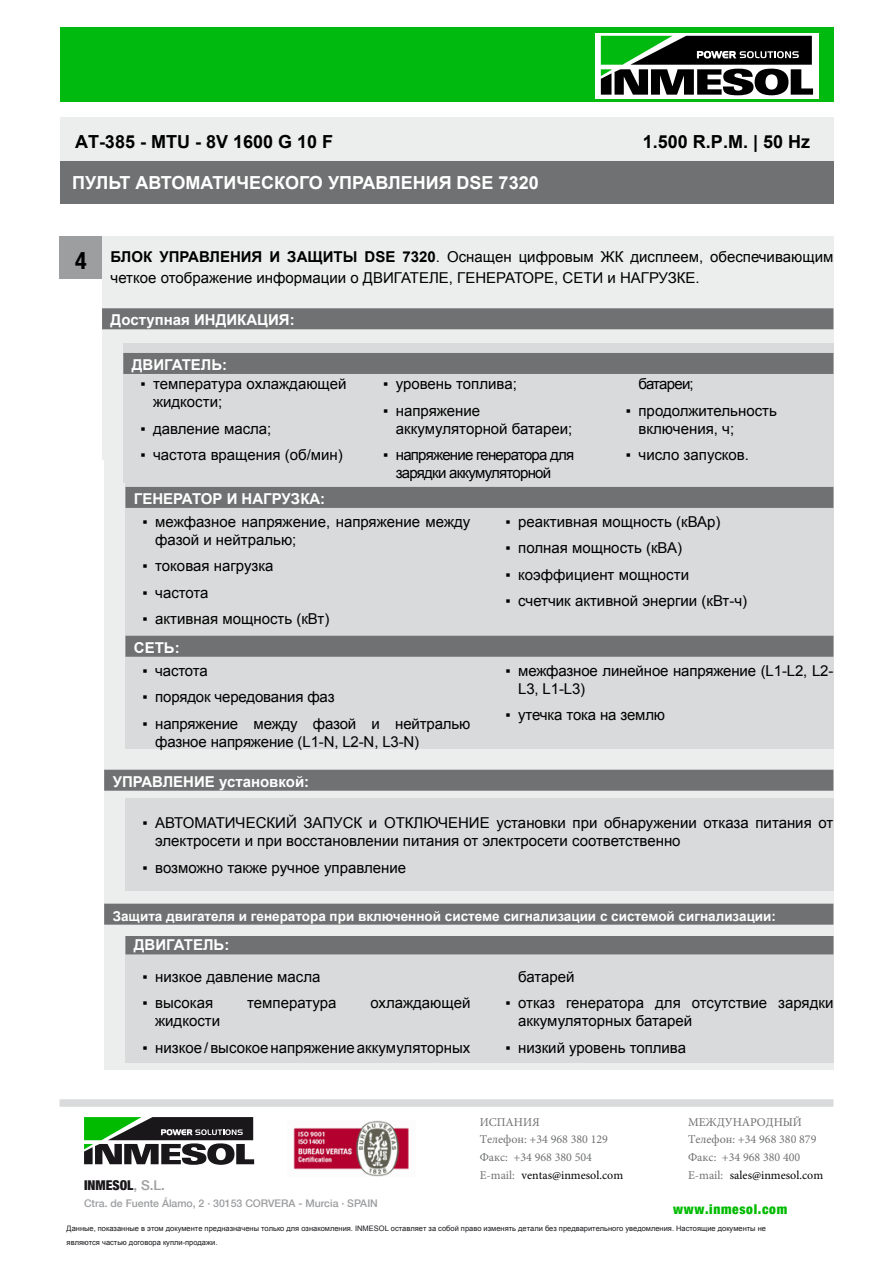
<style>
.page{position:relative;width:893px;height:1263px;background:#fff}
.page>*{position:absolute;margin:0;border:0;box-sizing:border-box;transform-origin:0 0}
.t1{font:700 condensed 24px "Helvetica Neue";color:#000}
.t2{font:700 18px "Arial";color:#fff}
.t3{font:700 18px "Arial";color:#000}
.t4{font:15px/18px "Arial";color:#000}
.t5{font:700 15px "Arial";color:#fff}
.t6{font:15px/18px "Arial";letter-spacing:-.05em;color:#000}
.t7{font:15px "Arial";letter-spacing:-.055em;color:#000}
.t8{font:700 13.5px "Arial";color:#fff}
.t9{font:900 condensed 13.5px "Helvetica Neue";letter-spacing:.05em;color:#0b0}
.t10{font:900 condensed 13.5px "Helvetica Neue";color:#1a171b}
.t11{font:12px/17.7px "Minion Pro";color:#707172}
.t12{font:500 10.5px "Helvetica Neue";color:#9c9d9f}
.t13{font:7.5px/13.6px "Arial";color:#1a171b}
.s1{font-weight:700}
.s2{color:#000}
.s3{font-weight:500;font-stretch:normal;color:#9c9d9f}
</style>
<div class="page">
<div style="left:60px;top:28px;width:773px;height:74px;background:#00ba0f"></div>
<svg style="left:595px;top:33px;width:224px;height:65px;background:#f8faf8"></svg>
<svg style="left:601px;top:36px;width:212px;height:59px;background:#445946"></svg>
<div style="left:60px;top:1099px;width:773px;height:8px;background:#d9dadb"></div>
<div style="left:60px;top:117px;width:773px;height:45px;background:#eceded"></div>
<div style="left:60px;top:162px;width:773px;height:42px;background:#707172"></div>
<div style="left:104px;top:236px;width:729px;height:833px;background:#eceded"></div>
<div style="left:125px;top:482px;width:708px;height:42px;background:#d9dadb"></div>
<div style="left:125px;top:487px;width:708px;height:21px;background:#707172"></div>
<div style="left:125px;top:629px;width:708px;height:43px;background:#d9dadb"></div>
<div style="left:125px;top:636px;width:708px;height:21px;background:#707172"></div>
<div style="left:125px;top:665px;width:708px;height:83px;background:#d9dadb"></div>
<div style="left:125px;top:799px;width:708px;height:92px;background:#d9dadb"></div>
<div style="left:104px;top:770px;width:729px;height:21px;background:#707172"></div>
<div style="left:125px;top:516px;width:708px;height:115px;background:#d9dadb"></div>
<div style="left:123px;top:342px;width:710px;height:43px;background:#d9dadb"></div>
<div style="left:123px;top:353px;width:710px;height:21px;background:#707172"></div>
<div style="left:102px;top:236px;width:731px;height:106px;background:#eceded"></div>
<div style="left:102px;top:308px;width:731px;height:21px;background:#707172"></div>
<div style="left:123px;top:378px;width:710px;height:105px;background:#d9dadb"></div>
<div style="left:60px;top:236px;width:42px;height:43px;background:#9c9e9f"></div>
<div style="left:125px;top:935px;width:708px;height:43px;background:#d9dadb"></div>
<div style="left:125px;top:933px;width:708px;height:21px;background:#707172"></div>
<div style="left:125px;top:971px;width:708px;height:91px;background:#d9dadb"></div>
<div style="left:104px;top:906px;width:729px;height:29px;background:#eceded"></div>
<div style="left:104px;top:904px;width:729px;height:21px;background:#707172"></div>
<svg style="left:84px;top:1117px;width:170px;height:48px"></svg>
<div style="left:233px;top:1119px;width:17px;height:8px;background:#1a171b"></div>
<img style="left:293px;top:1121px;width:116px;height:55px">
<p class="t3" style="left:75px;top:130px;width:260px">AT-385 - MTU - 8V 1600 G 10 F</p>
<p class="t3" style="left:643px;top:130px;width:169px">1.500 R.P.M. | 50 Hz</p>
<p class="t2" style="left:72px;top:171px;width:468px">ПУЛЬТ АВТОМАТИЧЕСКОГО УПРАВЛЕНИЯ DSE 7320</p>
<h1 class="t1" style="left:75px;top:246px;width:13px">4</h1>
<p class="t4" style="left:111px;top:246px;width:724px;line-height:21.3px"><span class="s1">БЛОК УПРАВЛЕНИЯ И ЗАЩИТЫ DSE 7320</span>. Оснащен цифровым ЖК дисплеем, обеспечивающим четкое отображение информации о ДВИГАТЕЛЕ, ГЕНЕРАТОРЕ, СЕТИ и НАГРУЗКЕ.</p>
<p class="t5" style="left:111px;top:310px;width:186px">Доступная ИНДИКАЦИЯ:</p>
<p class="t5" style="left:132px;top:355px;width:97px">ДВИГАТЕЛЬ:</p>
<p class="t4" style="left:153px;top:375px;width:195px;text-indent:-13px">▪ температура охлаждающей жидкости;</p>
<p class="t4" style="left:140px;top:420px;width:133px">▪ давление масла;</p>
<p class="t4" style="left:140px;top:446px;width:204px">▪ частота вращения (об/мин)</p>
<p class="t5" style="left:134px;top:489px;width:193px">ГЕНЕРАТОР И НАГРУЗКА:</p>
<p class="t4" style="left:383px;top:375px;width:135px">▪ уровень топлива;</p>
<p class="t4" style="left:396px;top:402px;width:178px;text-indent:-13px">▪ напряжение аккумуляторной батареи;</p>
<p class="t6" style="left:396px;top:446px;width:180px;text-indent:-13px">▪ напряжение генератора для зарядки аккумуляторной</p>
<p class="t7" style="left:638px;top:374px;width:57px">батареи;</p>
<p class="t4" style="left:638px;top:402px;width:140px;text-indent:-13px">▪ продолжительность включения, ч;</p>
<p class="t4" style="left:626px;top:446px;width:125px">▪ число запусков.</p>
<p class="t4" style="left:155px;top:513px;width:317px;text-indent:-13px">▪ межфазное напряжение, напряжение между фазой и нейтралью;</p>
<p class="t4" style="left:142px;top:557px;width:133px">▪ токовая нагрузка</p>
<p class="t4" style="left:142px;top:584px;width:68px">▪ частота</p>
<p class="t4" style="left:142px;top:610px;width:188px">▪ активная мощность (кВт)</p>
<p class="t5" style="left:134px;top:638px;width:47px">СЕТЬ:</p>
<p class="t4" style="left:142px;top:662px;width:67px">▪ частота</p>
<p class="t4" style="left:142px;top:688px;width:194px">▪ порядок чередования фаз</p>
<p class="t4" style="left:155px;top:715px;width:317px;text-indent:-13px">▪ напряжение между фазой и нейтралью фазное напряжение (L1-N, L2-N, L3-N)</p>
<p class="t5" style="left:113px;top:771px;width:198px">УПРАВЛЕНИЕ установкой:</p>
<p class="t4" style="left:505px;top:513px;width:217px">▪ реактивная мощность (кВАр)</p>
<p class="t4" style="left:505px;top:539px;width:178px">▪ полная мощность (кВА)</p>
<p class="t4" style="left:505px;top:566px;width:185px">▪ коэффициент мощности</p>
<p class="t4" style="left:505px;top:592px;width:243px">▪ счетчик активной энергии (кВт-ч)</p>
<p class="t4" style="left:518px;top:662px;width:317px;text-indent:-13px">▪ межфазное линейное напряжение (L1-L2, L2-<br>L3, L1-L3)</p>
<p class="t4" style="left:505px;top:706px;width:161px">▪ утечка тока на землю</p>
<p class="t4" style="left:155px;top:814px;width:680px;text-indent:-13px">▪ АВТОМАТИЧЕСКИЙ ЗАПУСК и ОТКЛЮЧЕНИЕ установки при обнаружении отказа питания от электросети и при восстановлении питания от электросети соответственно</p>
<p class="t4" style="left:142px;top:858px;width:265px">▪ возможно также ручное управление</p>
<p class="t8" style="left:113px;top:907px;width:665px">Защита двигателя и генератора при включенной системе сигнализации с системой сигнализации:</p>
<p class="t5" style="left:134px;top:935px;width:97px">ДВИГАТЕЛЬ:</p>
<p class="t4" style="left:142px;top:968px;width:180px">▪ низкое давление масла</p>
<p class="t4" style="left:142px;top:994px;width:72px">▪ высокая</p>
<p class="t4" style="left:247px;top:994px;width:91px">температура</p>
<p class="t4" style="left:370px;top:994px;width:102px">охлаждающей</p>
<p class="t4" style="left:155px;top:1012px;width:66px">жидкости</p>
<p class="t4" style="left:142px;top:1039px;width:329px">▪ низкое / высокое напряжение аккумуляторных</p>
<p class="t4" style="left:518px;top:968px;width:58px">батарей</p>
<p class="t4" style="left:518px;top:994px;width:317px;text-indent:-13px">▪ отказ генератора для отсутствие зарядки аккумуляторных батарей</p>
<p class="t4" style="left:505px;top:1039px;width:182px">▪ низкий уровень топлива</p>
<p class="t11" style="left:480px;top:1113px;width:145px">ИСПАНИЯ<br>Телефон: +34 968 380 129<br>Факс: +34 968 380 504<br>E-mail: <span class="s2">ventas@inmesol.com</span></p>
<p class="t11" style="left:688px;top:1113px;width:137px">МЕЖДУНАРОДНЫЙ<br>Телефон: +34 968 380 879<br>Факс: +34 968 380 400<br>E-mail: <span class="s2">sales@inmesol.com</span></p>
<p class="t10" style="left:84px;top:1176px;width:82px">INMESOL<span class="s3">, S.L.</span></p>
<p class="t12" style="left:84px;top:1196px;width:295px">Ctra. de Fuente Álamo, 2 · 30153 CORVERA - Murcia · SPAIN</p>
<p class="t9" style="left:673px;top:1201px;width:116px">www.inmesol.com</p>
<p class="t13" style="left:67px;top:1221px;width:701px">Данные, показанные в этом документе предназначены только для ознакомления. INMESOL оставляет за собой право изменять детали без предварительного уведомления. Настоящие документы не являются частью договора купли-продажи.</p>
</div>
